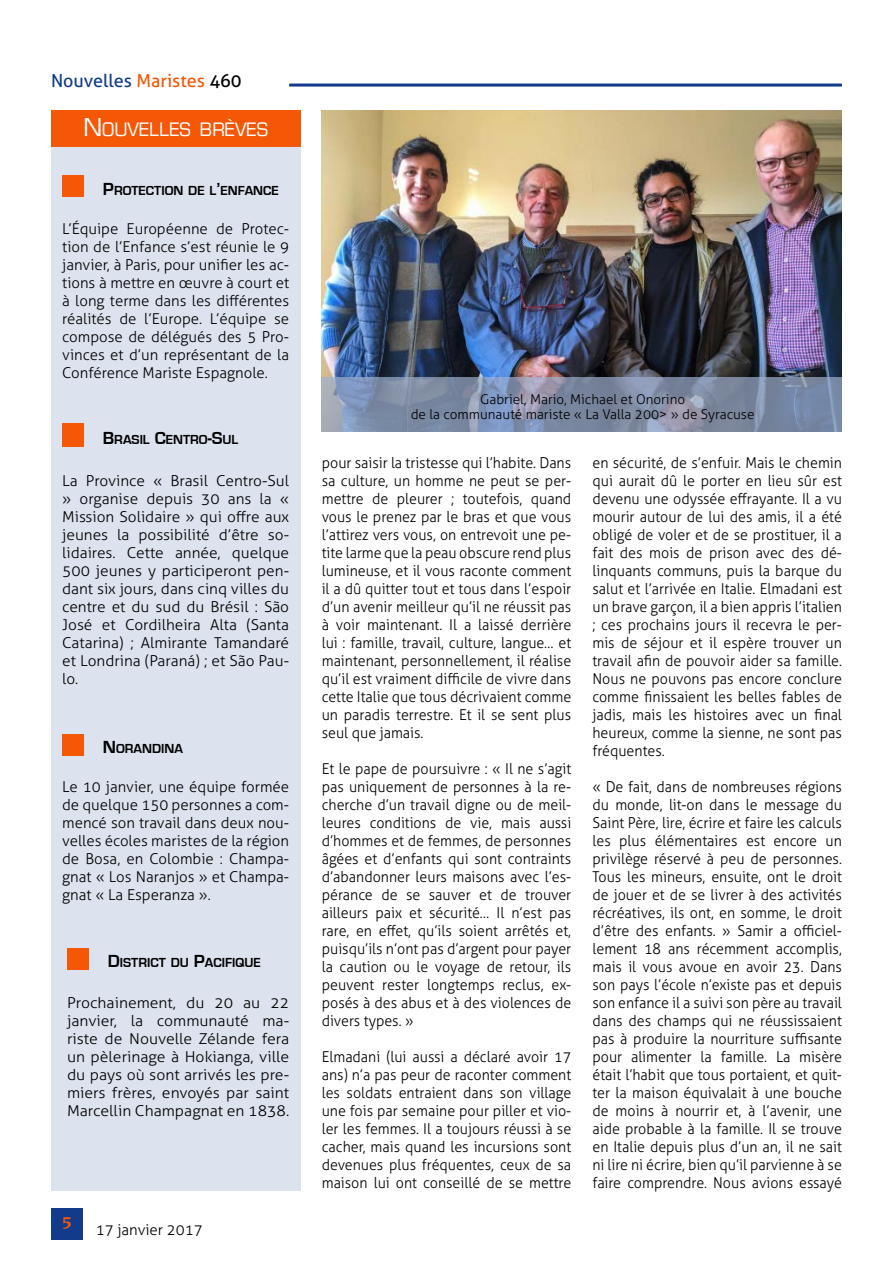
<style>
.page{position:relative;width:893px;height:1263px;background:#fff}
.page>*{position:absolute;margin:0;border:0;box-sizing:border-box;transform-origin:0 0}
.t1{font:18px "Aller";color:#123b8b}
.t2{font:18px "Eurostile";color:#fff}
.t3{font:700 18px "Novarese IT Cby BT";color:#f45706}
.t4{font:300 15px/18px "Aller";color:#000;text-align:justify;scale:.95 1}
.t5{font:300 15px/18px "Aller";color:#000;text-align:justify}
.t6{font:300 15px/18px "Aller";color:#000;text-align:justify;scale:1.05 1}
.t7{font:300 13.5px/15px "Aller";color:#000;text-align:center}
.t8{font:700 13.5px "Eurostile";color:#000}
.s1{color:#f45706}
.s2{color:#000}
.s3{font-size:24px}
.s4{font-size:18px}
</style>
<div class="page">
<hr style="left:289px;top:84px;width:553px;height:3px;background:#123b8b">
<div style="left:51px;top:1208px;width:32px;height:31px;background:#123b8b"></div>
<div style="left:51px;top:147px;width:249px;height:1044px;background:#dce2ee"></div>
<div style="left:62px;top:176px;width:22px;height:21px;background:#f45706"></div>
<div style="left:51px;top:111px;width:249px;height:36px;background:#f45706"></div>
<div style="left:62px;top:424px;width:21px;height:23px;background:#f45706"></div>
<div style="left:62px;top:734px;width:21px;height:22px;background:#f45706"></div>
<div style="left:67px;top:948px;width:21px;height:22px;background:#f45706"></div>
<img style="left:322px;top:111px;width:520px;height:266px">
<svg style="left:322px;top:377px;width:520px;height:55px;background:#808ea8"></svg>
<p class="t1" style="left:51px;top:69px;width:192px">Nouvelles <span class="s1">Maristes</span> <span class="s2">460</span></p>
<p class="t2" style="left:83px;top:118px;width:186px"><span class="s3">N</span>OUVELLES BRÈVES</p>
<p class="t8" style="left:103px;top:183px;width:177px"><span class="s4">P</span>ROTECTION DE L<span class="s4">’</span>ENFANCE</p>
<p class="t5" style="left:62px;top:220px;width:228px">L’Équipe Européenne de Protec&shy;tion de l’Enfance s’est réunie le 9 janvier, à Paris, pour unifier les ac&shy;tions à mettre en œuvre à court et à long terme dans les différentes réalités de l’Europe. L’équipe se compose de délégués des 5 Pro&shy;vinces et d’un représentant de la Conférence Mariste Espagnole.</p>
<p class="t8" style="left:103px;top:432px;width:137px"><span class="s4">B</span>RASIL <span class="s4">C</span>ENTRO<span class="s4">-S</span>UL</p>
<p class="t5" style="left:62px;top:472px;width:228px">La Province « Brasil Centro-Sul » organise depuis 30 ans la « Mission Solidaire » qui offre aux jeunes la possibilité d’être so&shy;lidaires. Cette année, quelque 500 jeunes y participeront pen&shy;dant six jours, dans cinq villes du centre et du sud du Brésil : São José et Cordilheira Alta (Santa Catarina) ; Almirante Tamandaré et Londrina (Paraná) ; et São Pau&shy;lo.</p>
<p class="t8" style="left:103px;top:741px;width:82px"><span class="s4">N</span>ORANDINA</p>
<p class="t5" style="left:62px;top:778px;width:228px">Le 10 janvier, une équipe formée de quelque 150 personnes a com&shy;mencé son travail dans deux nou&shy;velles écoles maristes de la région de Bosa, en Colombie : Champa&shy;gnat « Los Naranjos » et Champa&shy;gnat « La Esperanza ».</p>
<p class="t8" style="left:108px;top:955px;width:155px"><span class="s4">D</span>ISTRICT DU <span class="s4">P</span>ACIFIQUE</p>
<p class="t6" style="left:67px;top:994px;width:213px">Prochainement, du 20 au 22 janvier, la communauté ma&shy;riste de Nouvelle Zélande fera un pèlerinage à Hokianga, ville du pays où sont arrivés les pre&shy;miers frères, envoyés par saint Marcellin Champagnat en 1838.</p>
<p class="t3" style="left:62px;top:1212px;width:12px">5</p>
<p class="t5" style="left:96px;top:1220px;width:109px">17 janvier 2017</p>
<p class="t7" style="left:411px;top:392px;width:345px">Gabriel, Mario, Michael et Onorino<br>de la communauté mariste « La Valla 200&gt; » de Syracuse</p>
<p class="t4" style="left:322px;top:454px;width:264px">pour saisir la tristesse qui l’habite. Dans sa culture, un homme ne peut se per&shy;mettre de pleurer ; toutefois, quand vous le prenez par le bras et que vous l’attirez vers vous, on entrevoit une pe&shy;tite larme que la peau obscure rend plus lumineuse, et il vous raconte comment il a dû quitter tout et tous dans l’espoir d’un avenir meilleur qu’il ne réussit pas à voir maintenant. Il a laissé derrière lui : famille, travail, culture, langue… et maintenant, personnellement, il réalise qu’il est vraiment difficile de vivre dans cette Italie que tous décrivaient comme un paradis terrestre. Et il se sent plus seul que jamais.</p>
<p class="t4" style="left:322px;top:760px;width:264px">Et le pape de poursuivre : « Il ne s’agit pas uniquement de personnes à la re&shy;cherche d’un travail digne ou de meil&shy;leures conditions de vie, mais aussi d’hommes et de femmes, de personnes âgées et d’enfants qui sont contraints d’abandonner leurs maisons avec l’es&shy;pérance de se sauver et de trouver ailleurs paix et sécurité… Il n’est pas rare, en effet, qu’ils soient arrêtés et, puisqu’ils n’ont pas d’argent pour payer la caution ou le voyage de retour, ils peuvent rester longtemps reclus, ex&shy;posés à des abus et à des violences de divers types. »</p>
<p class="t4" style="left:322px;top:1048px;width:264px">Elmadani (lui aussi a déclaré avoir 17 ans) n’a pas peur de raconter comment les soldats entraient dans son village une fois par semaine pour piller et vio&shy;ler les femmes. Il a toujours réussi à se cacher, mais quand les incursions sont devenues plus fréquentes, ceux de sa maison lui ont conseillé de se mettre</p>
<p class="t4" style="left:592px;top:454px;width:264px">en sécurité, de s’enfuir. Mais le chemin qui aurait dû le porter en lieu sûr est devenu une odyssée effrayante. Il a vu mourir autour de lui des amis, il a été obligé de voler et de se prostituer, il a fait des mois de prison avec des dé&shy;linquants communs, puis la barque du salut et l’arrivée en Italie. Elmadani est un brave garçon, il a bien appris l’italien ; ces prochains jours il recevra le per&shy;mis de séjour et il espère trouver un travail afin de pouvoir aider sa famille.<br>Nous ne pouvons pas encore conclure comme finissaient les belles fables de jadis, mais les histoires avec un final heureux, comme la sienne, ne sont pas fréquentes.</p>
<p class="t4" style="left:592px;top:778px;width:264px">« De fait, dans de nombreuses régions du monde, lit-on dans le message du Saint Père, lire, écrire et faire les calculs les plus élémentaires est encore un privilège réservé à peu de personnes.<br>Tous les mineurs, ensuite, ont le droit de jouer et de se livrer à des activités récréatives, ils ont, en somme, le droit d’être des enfants. » Samir a officiel&shy;lement 18 ans récemment accomplis, mais il vous avoue en avoir 23. Dans son pays l’école n’existe pas et depuis son enfance il a suivi son père au travail dans des champs qui ne réussissaient pas à produire la nourriture suffisante pour alimenter la famille. La misère était l’habit que tous portaient, et quit&shy;ter la maison équivalait à une bouche de moins à nourrir et, à l’avenir, une aide probable à la famille. Il se trouve en Italie depuis plus d’un an, il ne sait ni lire ni écrire, bien qu’il parvienne à se faire comprendre. Nous avions essayé</p>
</div>
